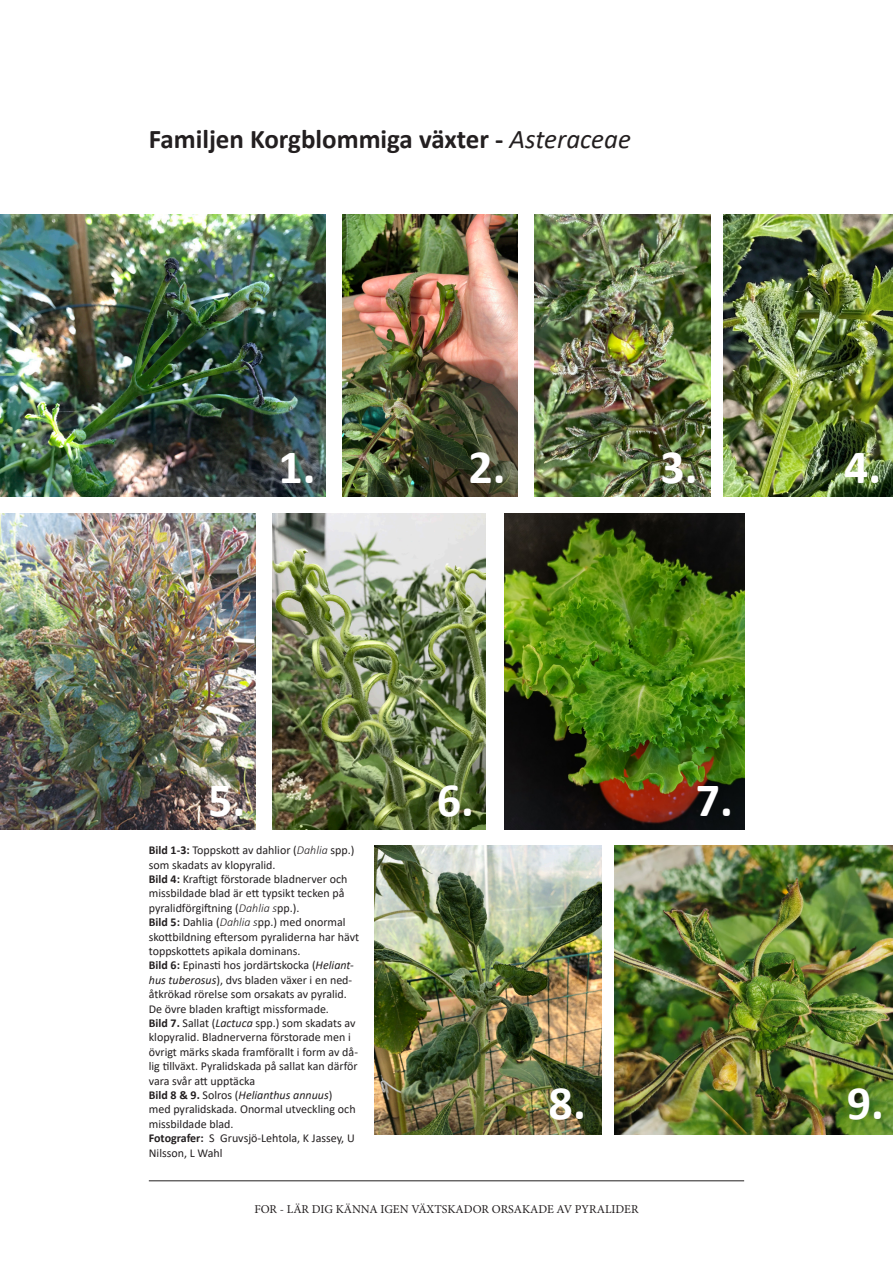
<style>
.page{position:relative;width:893px;height:1263px;background:#fff}
.page>*{position:absolute;margin:0;border:0;box-sizing:border-box;transform-origin:0 0}
.t1{font:700 48px "Calibri";color:#fff}
.t2{font:700 27px "Calibri";color:#231f20}
.t3{font:12px/14.4px "Calibri";color:#231f20}
.t4{font:12px "Minion Pro";color:#231f20}
.s1{font-weight:400;font-style:italic}
.s2{font-weight:700}
.s3{font-weight:300;font-style:italic}
.s4{font-style:italic}
</style>
<div class="page">
<hr style="left:149px;top:1180px;width:595px;height:1px;background:#231f20">
<img style="left:0;top:215px;width:326px;height:282px">
<img style="left:374px;top:845px;width:227px;height:290px">
<img style="left:342px;top:215px;width:176px;height:282px">
<img style="left:0;top:513px;width:255px;height:317px">
<img style="left:273px;top:513px;width:212px;height:317px">
<img style="left:615px;top:845px;width:278px;height:290px">
<img style="left:535px;top:215px;width:175px;height:282px">
<img style="left:723px;top:215px;width:170px;height:282px">
<img style="left:505px;top:513px;width:239px;height:317px">
<p class="t2" style="left:149px;top:120px;width:484px">Familjen Korgblommiga växter - <span class="s1">Asteraceae</span></p>
<p class="t1" style="left:278px;top:433px;width:39px">1.</p>
<p class="t1" style="left:469px;top:433px;width:39px">2.</p>
<p class="t1" style="left:661px;top:433px;width:39px">3.</p>
<p class="t1" style="left:844px;top:433px;width:39px">4.</p>
<p class="t1" style="left:208px;top:766px;width:39px">5.</p>
<p class="t1" style="left:437px;top:766px;width:39px">6.</p>
<p class="t3" style="left:149px;top:843px;width:212px"><span class="s2">Bild 1-3:</span> Toppskott av dahlior (<span class="s3">Dahlia</span> spp.) som skadats av klopyralid.<br><span class="s2">Bild 4:</span> Kraftigt förstorade bladnerver och missbildade blad är ett typsikt tecken på pyralidförgiftning (<span class="s3">Dahlia s</span>pp.).<br><span class="s2">Bild 5:</span> Dahlia (<span class="s3">Dahlia s</span>pp.) med onormal skottbildning eftersom pyraliderna har hävt toppskottets apikala dominans.<br><span class="s2">Bild 6:</span> Epinasti hos jordärtskocka (<span class="s4">Heliant&shy;hus tuberosus</span>), dvs bladen växer i en ned&shy;åtkrökad rörelse som orsakats av pyralid.<br>De övre bladen kraftigt missformade.<br><span class="s2">Bild 7.</span> Sallat (<span class="s4">Lactuca</span> spp.) som skadats av klopyralid. Bladnerverna förstorade men i övrigt märks skada framförallt i form av då&shy;lig tillväxt. Pyralidskada på sallat kan därför vara svår att upptäcka</p>
<p class="t3" style="left:149px;top:1087px;width:208px"><span class="s2">Bild 8 &amp; 9.</span> Solros (<span class="s4">Helianthus annuus</span>) med pyralidskada. Onormal utveckling och missbildade blad.<br><span class="s2">Fotografer:</span> S Gruvsjö-Lehtola, K Jassey, U<br>Nilsson, L Wahl</p>
<p class="t1" style="left:549px;top:1069px;width:39px">8.</p>
<p class="t4" style="left:254px;top:1201px;width:386px">FOR - LÄR DIG KÄNNA IGEN VÄXTSKADOR ORSAKADE AV PYRALIDER</p>
<p class="t1" style="left:696px;top:766px;width:39px">7.</p>
<p class="t1" style="left:847px;top:1069px;width:39px">9.</p>
</div>
